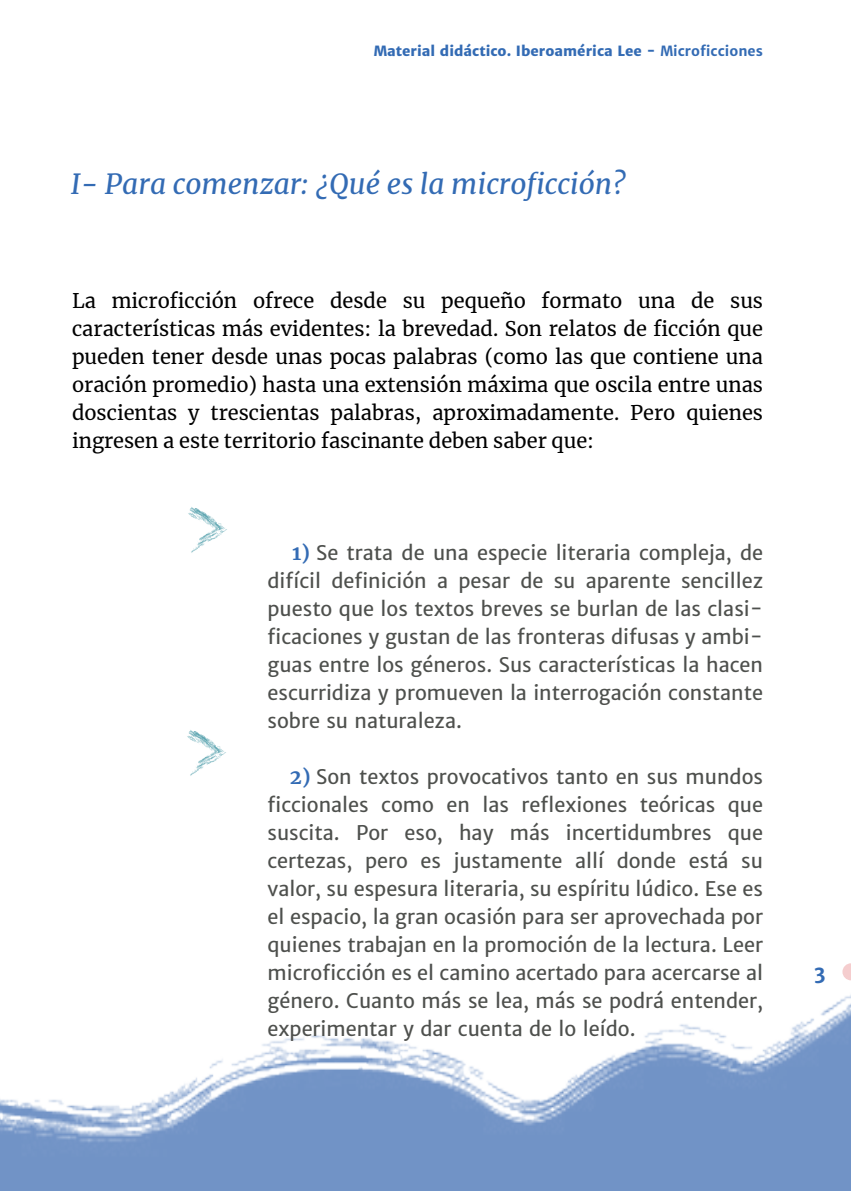
<style>
.page{position:relative;width:851px;height:1191px;background:#fff}
.page>*{position:absolute;margin:0;border:0;box-sizing:border-box;transform-origin:0 0}
.t1{font:italic 28px "Merriweather";color:#336bb4}
.t2{font:20px/28px "Merriweather Sans";color:#4e504d;text-align:justify}
.t3{font:20px/28px "Merriweather";color:#000;text-align:justify}
.t4{font:700 20px "Merriweather Sans";color:#336bb4}
.t5{font:800 14px "Merriweather Sans";color:#336bb4}
.s1{font-weight:700}
.s2{font-family:"Merriweather";font-weight:700;color:#336bb4}
</style>
<div class="page">
<svg style="left:850px;top:963px;width:1px;height:17px"></svg>
<img style="left:0;top:963px;width:850px;height:228px">
<img style="left:188px;top:507px;width:39px;height:46px">
<img style="left:187px;top:730px;width:39px;height:46px">
<p class="t5" style="left:373px;top:43px;width:390px">Material didáctico. Iberoamérica Lee - <span class="s1">Microficciones</span></p>
<h1 class="t1" style="left:71px;top:164px;width:556px">I- Para comenzar: ¿Qué es la microficción?</h1>
<p class="t3" style="left:72px;top:286px;width:692px">La microficción ofrece desde su pequeño formato una de sus características más evidentes: la brevedad. Son relatos de ficción que pueden tener desde unas pocas palabras (como las que contiene una oración promedio) hasta una extensión máxima que oscila entre unas doscientas y trescientas palabras, aproximadamente. Pero quienes ingresen a este territorio fascinante deben saber que:</p>
<p class="t2" style="left:267px;top:539px;width:497px;text-indent:25px"><span class="s2">1)</span> Se trata de una especie literaria compleja, de difícil definición a pesar de su aparente sencillez puesto que los textos breves se burlan de las clasi&shy;ficaciones y gustan de las fronteras difusas y ambi&shy;guas entre los géneros. Sus características la hacen escurridiza y promueven la interrogación constante sobre su naturaleza.</p>
<p class="t2" style="left:267px;top:763px;width:497px;text-indent:22px"><span class="s2">2)</span> Son textos provocativos tanto en sus mundos ficcionales como en las reflexiones teóricas que suscita. Por eso, hay más incertidumbres que certezas, pero es justamente allí donde está su valor, su espesura literaria, su espíritu lúdico. Ese es el espacio, la gran ocasión para ser aprovechada por quienes trabajan en la promoción de la lectura. Leer microficción es el camino acertado para acercarse al género. Cuanto más se lea, más se podrá entender, experimentar y dar cuenta de lo leído.</p>
<p class="t4" style="left:814px;top:960px;width:13px">3</p>
</div>
